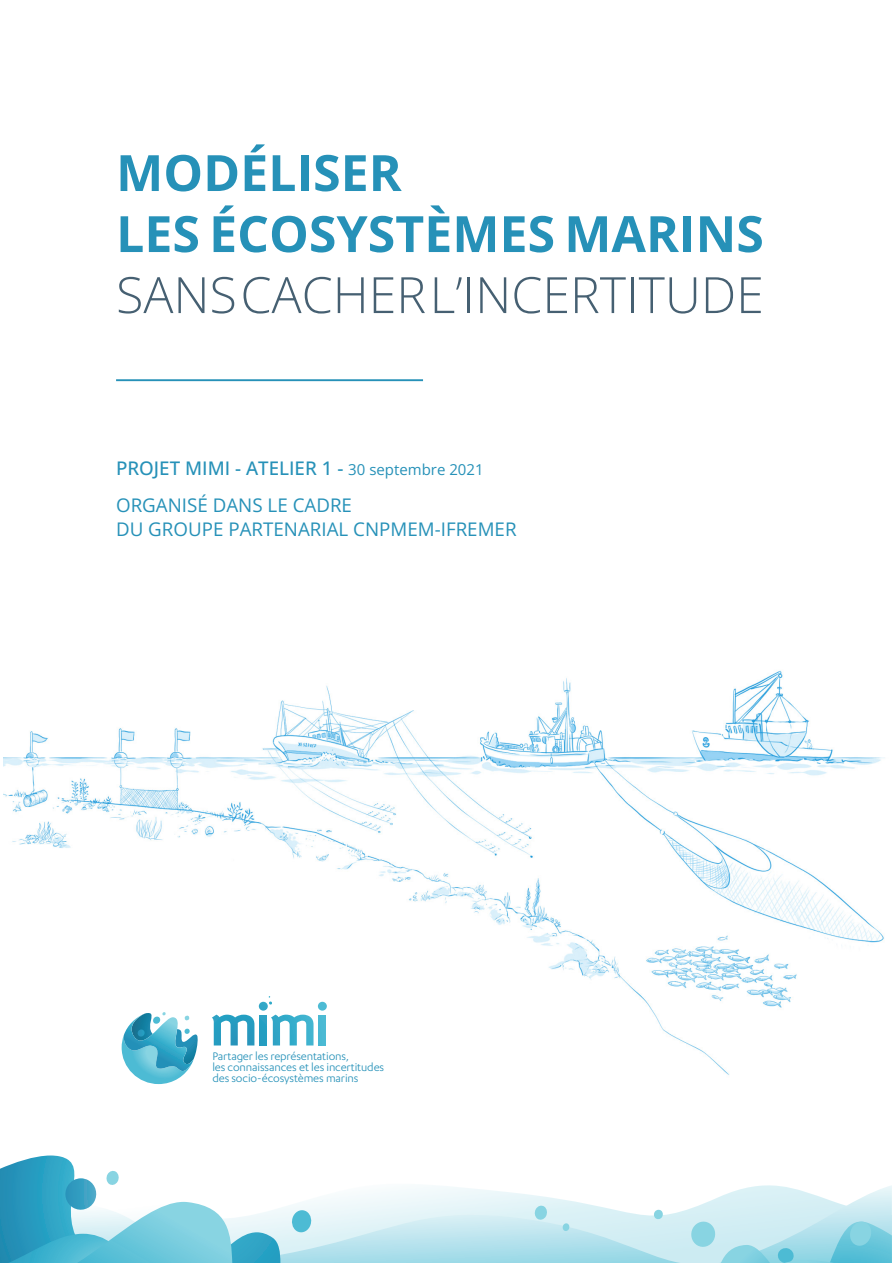
<style>
.page{position:relative;width:893px;height:1263px;background:#fff}
.page>*{position:absolute;margin:0;border:0;box-sizing:border-box;transform-origin:0 0}
.t1{font:700 50.1px/61.1px "Open Sans";color:#2691b8}
.t2{font:300 50.1px "Open Sans";color:#466072}
.t3{font:500 18.75px/37.5px "Open Sans";color:#2691b8}
.t4{font:18.75px "Open Sans";color:#2691b8}
.t5{font:12.6px/11.1px "Karbon";letter-spacing:-.01em;color:#2591b8}
.s1{font-weight:400;font-size:15px}
.s2{font-weight:400}
</style>
<div class="page">
<img style="left:4px;top:670px;width:881px;height:415px">
<svg style="left:212px;top:996px;width:115px;height:49px"></svg>
<svg style="left:122px;top:1012px;width:76px;height:72px"></svg>
<svg style="left:280px;top:1185px;width:612px;height:78px"></svg>
<svg style="left:291px;top:1208px;width:22px;height:26px"></svg>
<svg style="left:653px;top:1209px;width:10px;height:11px"></svg>
<svg style="left:690px;top:1220px;width:202px;height:43px;background:#9fdae7"></svg>
<svg style="left:534px;top:1205px;width:14px;height:16px"></svg>
<svg style="left:0;top:1155px;width:280px;height:108px"></svg>
<svg style="left:562px;top:1223px;width:8px;height:8px"></svg>
<hr style="left:116px;top:379px;width:307px;height:2px;background:#2691b8">
<h1 class="t1" style="left:116px;top:141px;width:649px">MODÉLISER<br>LES ÉCOSYSTÈMES MARINS</h1>
<h1 class="t2" style="left:116px;top:261px;width:649px">SANS CACHER L’INCERTITUDE</h1>
<h2 class="t3" style="left:116px;top:448px;width:369px">PROJET MIMI - ATELIER 1 - <span class="s1">30 septembre 2021<br></span><span class="s2">ORGANISÉ DANS LE CADRE</span></h2>
<h2 class="t4" style="left:116px;top:516px;width:402px">DU GROUPE PARTENARIAL CNPMEM-IFREMER</h2>
<p class="t5" style="left:212px;top:1050px;width:173px">Partager les représentations,<br>les connaissances et les incertitudes des socio-écosystèmes marins</p>
</div>
